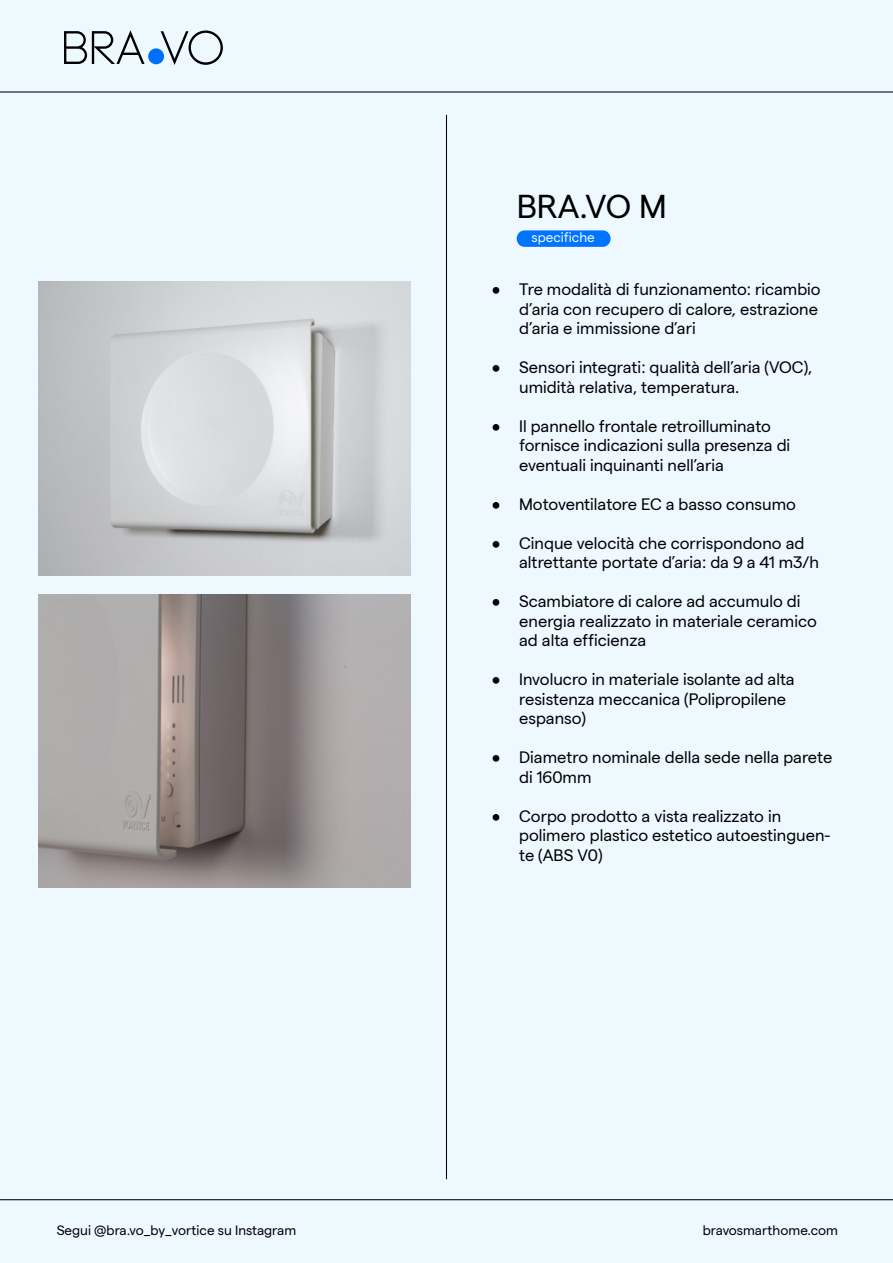
<style>
.page{position:relative;width:893px;height:1263px;background:#eef9ff}
.page>*{position:absolute;margin:0;border:0;box-sizing:border-box;transform-origin:0 0}
.t1{font:33px "Matter";color:#000}
.t2{font:16.5px/19.5px "Matter";color:#000}
.t3{font:13.5px "Matter";color:#000}
.t4{font:13.5px "Matter";color:#eef9ff}
</style>
<div class="page">
<hr style="left:446px;top:115px;width:1px;height:1064px;background:#000">
<img style="left:38px;top:282px;width:372px;height:294px">
<img style="left:38px;top:594px;width:372px;height:293px">
<div style="left:517px;top:230px;width:94px;height:17px;background:#0073ff;border-radius:8px"></div>
<hr style="left:0;top:91px;width:893px;height:2px;background:#000">
<svg style="left:64px;top:30px;width:159px;height:35px"></svg>
<div style="left:148px;top:48px;width:16px;height:16px;background:#006eff;border-radius:50%"></div>
<hr style="left:0;top:1199px;width:893px;height:1px;background:#000">
<h1 class="t1" style="left:517px;top:182px;width:152px">BRA.VO M</h1>
<p class="t4" style="left:532px;top:228px;width:65px">specifiche</p>
<p class="t2" style="left:519px;top:278px;width:303px;text-indent:-27px">• Tre modalità di funzionamento: ricambio d’aria con recupero di calore, estrazione d’aria e immissione d’ari</p>
<p class="t2" style="left:519px;top:356px;width:295px;text-indent:-27px">• Sensori integrati: qualità dell’aria (VOC), umidità relativa, temperatura.</p>
<p class="t2" style="left:519px;top:415px;width:273px;text-indent:-27px">• Il pannello frontale retroilluminato fornisce indicazioni sulla presenza di eventuali inquinanti nell’aria</p>
<p class="t2" style="left:492px;top:493px;width:305px">• Motoventilatore EC a basso consumo</p>
<p class="t2" style="left:519px;top:532px;width:301px;text-indent:-27px">• Cinque velocità che corrispondono ad altrettante portate d’aria: da 9 a 41 m3/h</p>
<p class="t2" style="left:519px;top:590px;width:299px;text-indent:-27px">• Scambiatore di calore ad accumulo di energia realizzato in materiale ceramico ad alta efficienza</p>
<p class="t2" style="left:519px;top:668px;width:277px;text-indent:-27px">• Involucro in materiale isolante ad alta resistenza meccanica (Polipropilene espanso)</p>
<p class="t2" style="left:519px;top:746px;width:315px;text-indent:-27px">• Diametro nominale della sede nella parete di 160mm</p>
<p class="t2" style="left:519px;top:805px;width:313px;text-indent:-27px">• Corpo prodotto a vista realizzato in polimero plastico estetico autoestinguen&shy;te (ABS V0)</p>
<p class="t3" style="left:57px;top:1220px;width:241px">Segui @bra.vo_by_vortice su Instagram</p>
<p class="t3" style="left:703px;top:1220px;width:137px">bravosmarthome.com</p>
</div>
